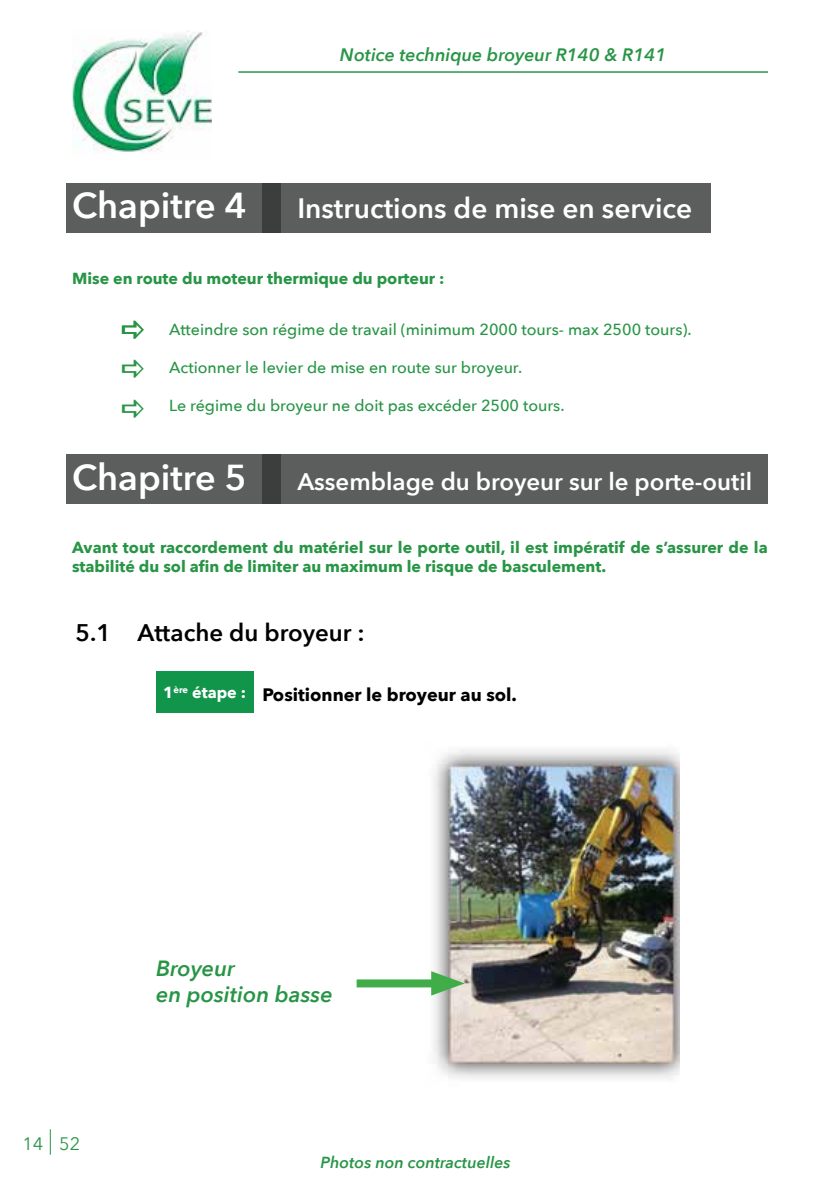
<style>
.page{position:relative;width:840px;height:1191px;background:#fff}
.page>*{position:absolute;margin:0;border:0;box-sizing:border-box;transform-origin:0 0}
.t1{font:600 36px "Avenir Next";color:#fff}
.t2{font:600 28px "Avenir Next";color:#fff}
.t3{font:600 24px "Avenir Next";color:#fff}
.t4{font:600 24px "Avenir Next";color:#000}
.t5{font:italic 600 22px/26.4px "Avenir Next";color:#289546}
.t6{font:700 18px "Avenir Next";color:#000}
.t7{font:italic 600 18px "Avenir Next";color:#289546}
.t8{font:18px "Avenir Next";color:#289546}
.t9{font:700 16px/19.2px "Avenir Next";color:#289546}
.t10{font:500 16px "Avenir Next";color:#289546}
.t11{font:italic 600 16px "Avenir Next";color:#289546}
</style>
<div class="page">
<img style="left:72px;top:31px;width:140px;height:122px">
<hr style="left:238px;top:71px;width:529px;height:2px;background:#289546">
<svg style="left:50px;top:1129px;width:1px;height:25px"></svg>
<div style="left:66px;top:183px;width:644px;height:49px;background:#5c5e5e"></div>
<div style="left:262px;top:183px;width:18px;height:49px;background:#3c3e3e"></div>
<div style="left:66px;top:454px;width:701px;height:50px;background:#5c5e5e"></div>
<div style="left:262px;top:454px;width:18px;height:50px;background:#3c3e3e"></div>
<div style="left:156px;top:672px;width:97px;height:41px;background:#11954b"></div>
<img style="left:425px;top:749px;width:254px;height:330px">
<div style="left:356px;top:979px;width:89px;height:8px;background:#41ad49"></div>
<svg style="left:431px;top:971px;width:33px;height:24px"></svg>
<p class="t7" style="left:339px;top:39px;width:328px">Notice technique broyeur R140 &amp; R141</p>
<h1 class="t1" style="left:72px;top:175px;width:176px">Chapitre 4</h1>
<h2 class="t2" style="left:297px;top:185px;width:396px">Instructions de mise en service</h2>
<p class="t9" style="left:72px;top:268px;width:374px">Mise en route du moteur thermique du porteur :</p>
<p class="t10" style="left:169px;top:315px;width:523px">Atteindre son régime de travail (minimum 2000 tours- max 2500 tours).</p>
<p class="t10" style="left:169px;top:354px;width:354px">Actionner le levier de mise en route sur broyeur.</p>
<p class="t10" style="left:169px;top:392px;width:397px">Le régime du broyeur ne doit pas excéder 2500 tours.</p>
<h1 class="t1" style="left:72px;top:446px;width:176px">Chapitre 5</h1>
<h3 class="t3" style="left:297px;top:461px;width:456px">Assemblage du broyeur sur le porte-outil</h3>
<p class="t9" style="left:72px;top:537px;width:696px">Avant tout raccordement du matériel sur le porte outil, il est impératif de s’assurer de la stabilité du sol afin de limiter au maximum le risque de basculement.</p>
<h3 class="t4" style="left:75px;top:612px;width:290px">5.1 Attache du broyeur :</h3>
<p class="t6" style="left:163px;top:679px;width:355px"><sup>1</sup><sup>ère</sup> <sup>étape</sup> <sup>:</sup> Positionner le broyeur au sol.</p>
<p class="t8" style="left:22px;top:1128px;width:22px">14</p>
<p class="t8" style="left:59px;top:1128px;width:22px">52</p>
<h3 class="t5" style="left:156px;top:954px;width:178px">Broyeur<br>en position basse</h3>
<p class="t11" style="left:320px;top:1148px;width:191px">Photos non contractuelles</p>
</div>
